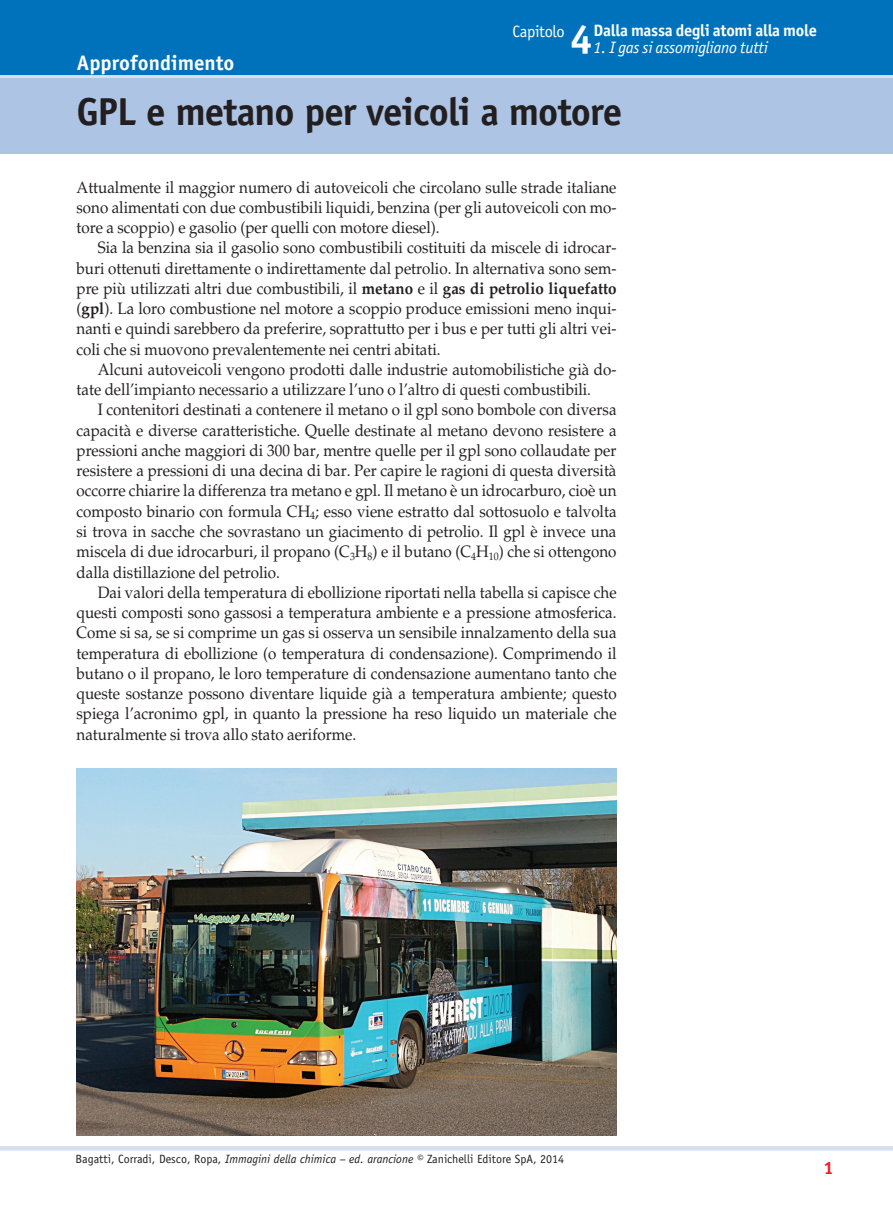
<style>
.page{position:relative;width:893px;height:1212px;background:#fff}
.page>*{position:absolute;margin:0;border:0;box-sizing:border-box;transform-origin:0 0}
.t1{font:700 40.65px "Officina Sans Std";color:#fff}
.t2{font:700 39px "Officina Sans Std";letter-spacing:-.025em;color:#231f20}
.t3{font:700 21px "Officina Sans Std";color:#fff}
.t4{font:700 18px "Officina Sans Std";color:#ee1d23}
.t5{font:16.5px/20.2px "Palatino LT Std";color:#231f20;text-align:justify;scale:.92 1}
.t6{font:700 16.5px "Officina Sans Std";letter-spacing:-.015em;color:#fff}
.t7{font:italic 16.5px "Officina Sans Std";letter-spacing:-.015em;color:#fff}
.t8{font:16.5px "Officina Sans Std";letter-spacing:-.02em;color:#fff}
.t9{font:12px "Officina Sans Std";color:#231f20}
.s1{font-weight:700}
.s2{font-style:italic}
</style>
<div class="page">
<div style="left:0;top:52px;width:893px;height:101px;background:#adc4e5"></div>
<div style="left:0;top:0;width:893px;height:76px;background:#0072bc"></div>
<hr style="left:0;top:75px;width:893px;height:3px;background:#d4e0f1">
<hr style="left:0;top:1146px;width:893px;height:4px;background:#d4e0f1">
<img style="left:77px;top:768px;width:540px;height:367px">
<p class="t3" style="left:77px;top:50px;width:159px">Approfondimento</p>
<h1 class="t1" style="left:570px;top:14px;width:24px">4</h1>
<p class="t6" style="left:594px;top:20px;width:225px">Dalla massa degli atomi alla mole</p>
<p class="t8" style="left:512px;top:22px;width:54px">Capitolo</p>
<p class="t7" style="left:594px;top:38px;width:176px">1. I gas si assomigliano tutti</p>
<h2 class="t2" style="left:77px;top:87px;width:547px">GPL e metano per veicoli a motore</h2>
<p class="t5" style="left:77px;top:177px;width:588px">Attualmente il maggior numero di autoveicoli che circolano sulle strade italiane sono alimentati con due combustibili liquidi, benzina (per gli autoveicoli con mo&shy;tore a scoppio) e gasolio (per quelli con motore diesel).</p>
<p class="t5" style="left:77px;top:238px;width:589px;text-indent:21px">Sia la benzina sia il gasolio sono combustibili costituiti da miscele di idrocar&shy;buri ottenuti direttamente o indirettamente dal petrolio. In alternativa sono sem&shy;pre più utilizzati altri due combustibili, il <span class="s1">metano</span> e il <span class="s1">gas di petrolio liquefatto </span>(<span class="s1">gpl</span>). La loro combustione nel motore a scoppio produce emissioni meno inqui&shy;nanti e quindi sarebbero da preferire, soprattutto per i bus e per tutti gli altri vei&shy;coli che si muovono prevalentemente nei centri abitati.</p>
<p class="t5" style="left:77px;top:359px;width:588px;text-indent:21px">Alcuni autoveicoli vengono prodotti dalle industrie automobilistiche già do&shy;tate dell’impianto necessario a utilizzare l’uno o l’altro di questi combustibili.</p>
<p class="t5" style="left:77px;top:400px;width:589px;text-indent:21px">I contenitori destinati a contenere il metano o il gpl sono bombole con diversa capacità e diverse caratteristiche. Quelle destinate al metano devono resistere a pressioni anche maggiori di 300 bar, mentre quelle per il gpl sono collaudate per resistere a pressioni di una decina di bar. Per capire le ragioni di questa diversità occorre chiarire la differenza tra metano e gpl. Il metano è un idrocarburo, cioè un composto binario con formula CH<sub>4</sub>; esso viene estratto dal sottosuolo e talvolta si trova in sacche che sovrastano un giacimento di petrolio. Il gpl è invece una miscela di due idrocarburi, il propano (C<sub>3</sub>H<sub>8</sub>) e il butano (C<sub>4</sub>H<sub>10</sub>) che si ottengono dalla distillazione del petrolio.</p>
<p class="t5" style="left:77px;top:582px;width:589px;text-indent:21px">Dai valori della temperatura di ebollizione riportati nella tabella si capisce che questi composti sono gassosi a temperatura ambiente e a pressione atmosferica.<br>Come si sa, se si comprime un gas si osserva un sensibile innalzamento della sua temperatura di ebollizione (o temperatura di condensazione). Comprimendo il butano o il propano, le loro temperature di condensazione aumentano tanto che queste sostanze possono diventare liquide già a temperatura ambiente; questo spiega l’acronimo gpl, in quanto la pressione ha reso liquido un materiale che naturalmente si trova allo stato aeriforme.</p>
<p class="t9" style="left:75px;top:1152px;width:490px">Bagatti, Corradi, Desco, Ropa, <span class="s2">Immagini della chimica – ed. arancione ©</span> Zanichelli Editore SpA, 2014</p>
<p class="t4" style="left:823px;top:1156px;width:12px">1</p>
</div>
